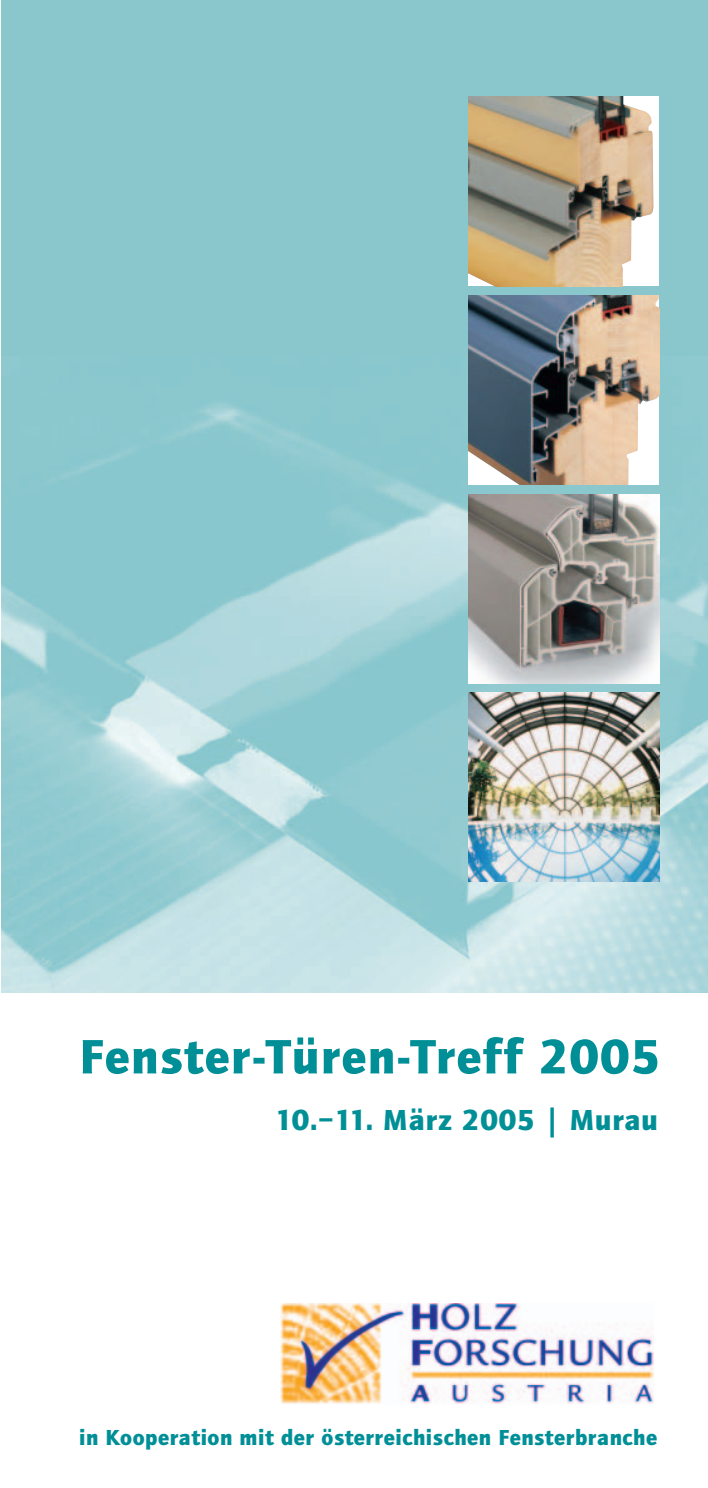
<style>
.page{position:relative;width:708px;height:1488px;background:#fff}
.page>*{position:absolute;margin:0;border:0;box-sizing:border-box;transform-origin:0 0}
.t1{font:900 50px "Quay Sans";letter-spacing:.03em;color:#008f97}
.t2{font:900 30px "Quay Sans";letter-spacing:.03em;color:#008f97}
.t3{font:900 22.5px "Quay Sans";letter-spacing:.025em;color:#008f97}
</style>
<div class="page">
<div style="left:1px;top:0;width:707px;height:987px;background:#89c7cd"></div>
<img style="left:1px;top:356px;width:707px;height:636px">
<div style="left:468px;top:96px;width:191px;height:190px;background:#fff"></div>
<img style="left:468px;top:96px;width:186px;height:190px">
<img style="left:468px;top:295px;width:191px;height:189px">
<img style="left:468px;top:495px;width:191px;height:188px">
<img style="left:468px;top:692px;width:191px;height:189px">
<img style="left:280px;top:1303px;width:373px;height:101px">
<h1 class="t1" style="left:79px;top:1037px;width:582px">Fenster-Türen-Treff 2005</h1>
<h2 class="t2" style="left:275px;top:1108px;width:384px">10.–11. März 2005 | Murau</h2>
<p class="t3" style="left:79px;top:1428px;width:579px">in Kooperation mit der österreichischen Fensterbranche</p>
</div>
